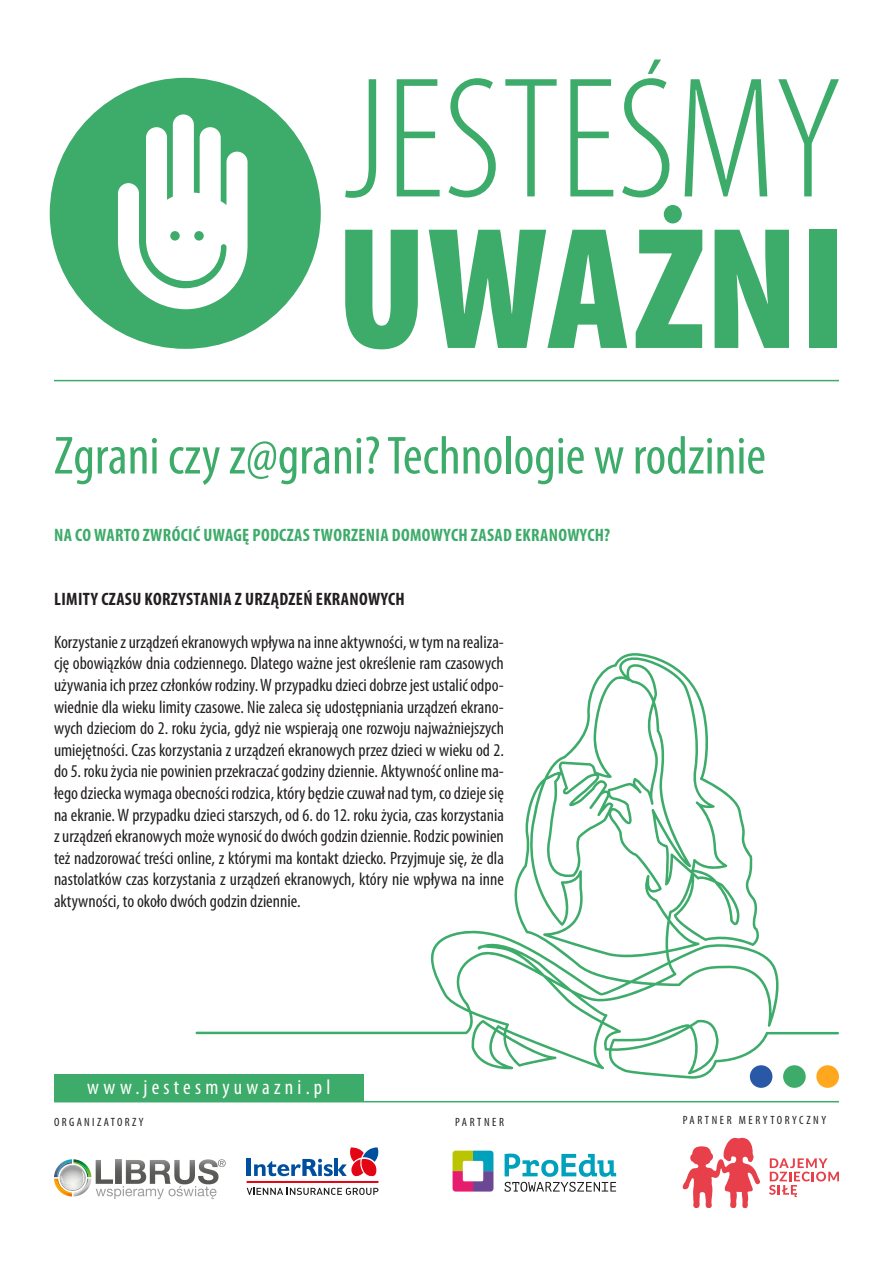
<style>
.page{position:relative;width:893px;height:1263px;background:#fff}
.page>*{position:absolute;margin:0;border:0;box-sizing:border-box;transform-origin:0 0}
.t1{font:condensed 54px "Myriad Pro";color:#3dab69}
.t2{font:condensed 21px "Myriad Pro";letter-spacing:.2em;color:#fff}
.t3{font:condensed 18px/21.6px "Myriad Pro";color:#231f20;text-align:justify}
.t4{font:700 condensed 18px "Myriad Pro";letter-spacing:.02em;color:#3dab69}
.t5{font:700 condensed 18px "Myriad Pro";letter-spacing:.02em;color:#231f20}
.t6{font:condensed 12px "Myriad Pro";letter-spacing:.21em;color:#231f20}
</style>
<div class="page">
<svg style="left:345px;top:230px;width:73px;height:119px"></svg>
<svg style="left:429px;top:230px;width:198px;height:118px"></svg>
<svg style="left:636px;top:230px;width:66px;height:118px"></svg>
<svg style="left:715px;top:230px;width:74px;height:118px"></svg>
<div style="left:809px;top:230px;width:27px;height:118px;background:#3dab69"></div>
<div style="left:664px;top:205px;width:18px;height:18px;background:#3dab69;border-radius:50%"></div>
<svg style="left:50px;top:78px;width:271px;height:271px;fill:#3dab69"></svg>
<svg style="left:345px;top:79px;width:31px;height:119px"></svg>
<svg style="left:397px;top:79px;width:43px;height:117px"></svg>
<svg style="left:448px;top:78px;width:48px;height:119px"></svg>
<svg style="left:505px;top:79px;width:52px;height:117px"></svg>
<svg style="left:570px;top:79px;width:43px;height:117px"></svg>
<svg style="left:685px;top:79px;width:82px;height:117px"></svg>
<svg style="left:778px;top:79px;width:61px;height:117px"></svg>
<svg style="left:622px;top:60px;width:47px;height:137px"></svg>
<hr style="left:54px;top:380px;width:785px;height:1px;background:#3dab69">
<img style="left:96px;top:1160px;width:17px;height:24px">
<img style="left:116px;top:1160px;width:5px;height:24px">
<img style="left:126px;top:1160px;width:20px;height:24px">
<img style="left:150px;top:1160px;width:21px;height:24px">
<img style="left:174px;top:1160px;width:21px;height:24px">
<img style="left:198px;top:1159px;width:20px;height:25px">
<svg style="left:96px;top:1186px;width:121px;height:13px"></svg>
<svg style="left:218px;top:1159px;width:8px;height:8px"></svg>
<img style="left:54px;top:1179px;width:37px;height:17px">
<img style="left:54px;top:1159px;width:37px;height:18px">
<img style="left:60px;top:1165px;width:26px;height:26px">
<img style="left:61px;top:1166px;width:24px;height:8px">
<img style="left:61px;top:1174px;width:24px;height:16px">
<svg style="left:82px;top:1171px;width:2px;height:13px"></svg>
<svg style="left:61px;top:1175px;width:3px;height:9px"></svg>
<hr style="left:247px;top:1181px;width:131px;height:2px;background:#e30514">
<svg style="left:247px;top:1188px;width:131px;height:7px"></svg>
<hr style="left:247px;top:1159px;width:4px;height:17px;background:#004f9e">
<svg style="left:254px;top:1147px;width:124px;height:30px"></svg>
<svg style="left:453px;top:1151px;width:40px;height:40px"></svg>
<svg style="left:505px;top:1153px;width:111px;height:39px"></svg>
<svg style="left:682px;top:1137px;width:78px;height:71px"></svg>
<svg style="left:769px;top:1158px;width:70px;height:39px"></svg>
<hr style="left:54px;top:1101px;width:785px;height:1px;background:#3dab69">
<div style="left:750px;top:1065px;width:22px;height:23px;background:#2959a6;border-radius:50%"></div>
<div style="left:783px;top:1065px;width:23px;height:23px;background:#3dab69;border-radius:50%"></div>
<div style="left:816px;top:1065px;width:23px;height:23px;background:#ffa81f;border-radius:50%"></div>
<div style="left:54px;top:1074px;width:309px;height:28px;background:#3dab69"></div>
<svg style="left:196px;top:653px;width:643px;height:426px"></svg>
<p class="t1" style="left:54px;top:423px;width:713px">Zgrani czy z@grani? Technologie w rodzinie</p>
<p class="t4" style="left:54px;top:523px;width:558px">NA CO WARTO ZWRÓCIĆ UWAGĘ PODCZAS TWORZENIA DOMOWYCH ZASAD EKRANOWYCH?</p>
<p class="t5" style="left:54px;top:587px;width:352px">LIMITY CZASU KORZYSTANIA Z URZĄDZEŃ EKRANOWYCH</p>
<p class="t3" style="left:54px;top:631px;width:451px">Korzystanie z urządzeń ekranowych wpływa na inne aktywności, w tym na realiza&shy;cję obowiązków dnia codziennego. Dlatego ważne jest określenie ram czasowych używania ich przez członków rodziny. W przypadku dzieci dobrze jest ustalić odpo&shy;wiednie dla wieku limity czasowe. Nie zaleca się udostępniania urządzeń ekrano&shy;wych dzieciom do 2. roku życia, gdyż nie wspierają one rozwoju najważniejszych umiejętności. Czas korzystania z urządzeń ekranowych przez dzieci w wieku od 2. do 5. roku życia nie powinien przekraczać godziny dziennie. Aktywność online ma&shy;łego dziecka wymaga obecności rodzica, który będzie czuwał nad tym, co dzieje się na ekranie. W przypadku dzieci starszych, od 6. do 12. roku życia, czas korzystania z urządzeń ekranowych może wynosić do dwóch godzin dziennie. Rodzic powinien też nadzorować treści online, z którymi ma kontakt dziecko. Przyjmuje się, że dla nastolatków czas korzystania z urządzeń ekranowych, który nie wpływa na inne aktywności, to około dwóch godzin dziennie.</p>
<p class="t2" style="left:87px;top:1075px;width:245px">www.jestesmyuwazni.pl</p>
<p class="t6" style="left:54px;top:1114px;width:91px">ORGANIZATORZY</p>
<p class="t6" style="left:455px;top:1114px;width:50px">PARTNER</p>
<p class="t6" style="left:683px;top:1112px;width:145px">PARTNER MERYTORYCZNY</p>
</div>
